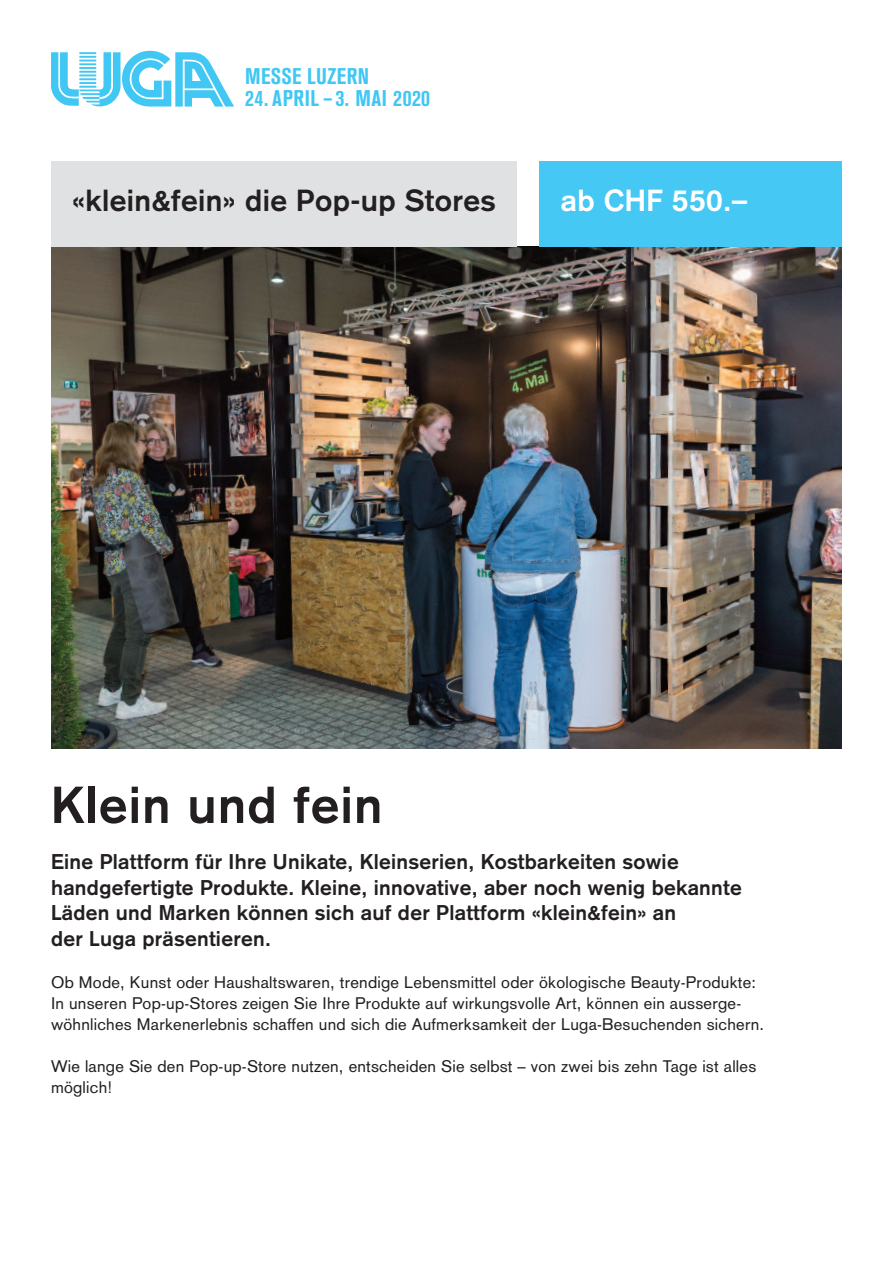
<style>
.page{position:relative;width:893px;height:1263px;background:#fff}
.page>*{position:absolute;margin:0;border:0;box-sizing:border-box;transform-origin:0 0}
.t1{font:700 51px "Akzidenz Grotesk";letter-spacing:.025em;color:#231f20}
.t2{font:700 30px "Akzidenz Grotesk";letter-spacing:.015em;color:#231f20}
.t3{font:700 30px "Akzidenz Grotesk";letter-spacing:.015em;color:#fff}
.t4{font:700 condensed 22.5px "Akzidenz Grotesk BQ";letter-spacing:.015em;color:#40c7f4}
.t5{font:700 21px/25.5px "Akzidenz Grotesk";letter-spacing:.015em;color:#231f20}
.t6{font:16.5px/21px "Akzidenz Grotesk";letter-spacing:.015em;color:#231f20}
</style>
<div class="page">
<svg style="left:51px;top:51px;width:183px;height:56px"></svg>
<img style="left:51px;top:247px;width:791px;height:501px">
<div style="left:51px;top:162px;width:465px;height:85px;background:#e0e1e3"></div>
<div style="left:540px;top:162px;width:302px;height:85px;background:#45c8f4"></div>
<h3 class="t4" style="left:245px;top:68px;width:125px">MESSE LUZERN</h3>
<h3 class="t4" style="left:245px;top:90px;width:186px">24. APRIL–3. MAI 2020</h3>
<h2 class="t2" style="left:72px;top:190px;width:425px">«klein&amp;fein» die Pop-up Stores</h2>
<h2 class="t3" style="left:561px;top:190px;width:188px">ab CHF 550.–</h2>
<h1 class="t1" style="left:51px;top:787px;width:333px">Klein und fein</h1>
<p class="t5" style="left:51px;top:851px;width:692px">Eine Plattform für Ihre Unikate, Kleinserien, Kostbarkeiten sowie handgefertigte Produkte. Kleine, innovative, aber noch wenig bekannte Läden und Marken können sich auf der Plattform «klein&amp;fein» an<br>der Luga präsentieren.</p>
<p class="t6" style="left:51px;top:973px;width:715px">Ob Mode, Kunst oder Haushaltswaren, trendige Lebensmittel oder ökologische Beauty-Produkte:<br>In unseren Pop-up-Stores zeigen Sie Ihre Produkte auf wirkungsvolle Art, können ein ausserge&shy;wöhnliches Markenerlebnis schaffen und sich die Aufmerksamkeit der Luga-Besuchenden sichern.</p>
<p class="t6" style="left:51px;top:1057px;width:707px">Wie lange Sie den Pop-up-Store nutzen, entscheiden Sie selbst – von zwei bis zehn Tage ist alles möglich!</p>
</div>
